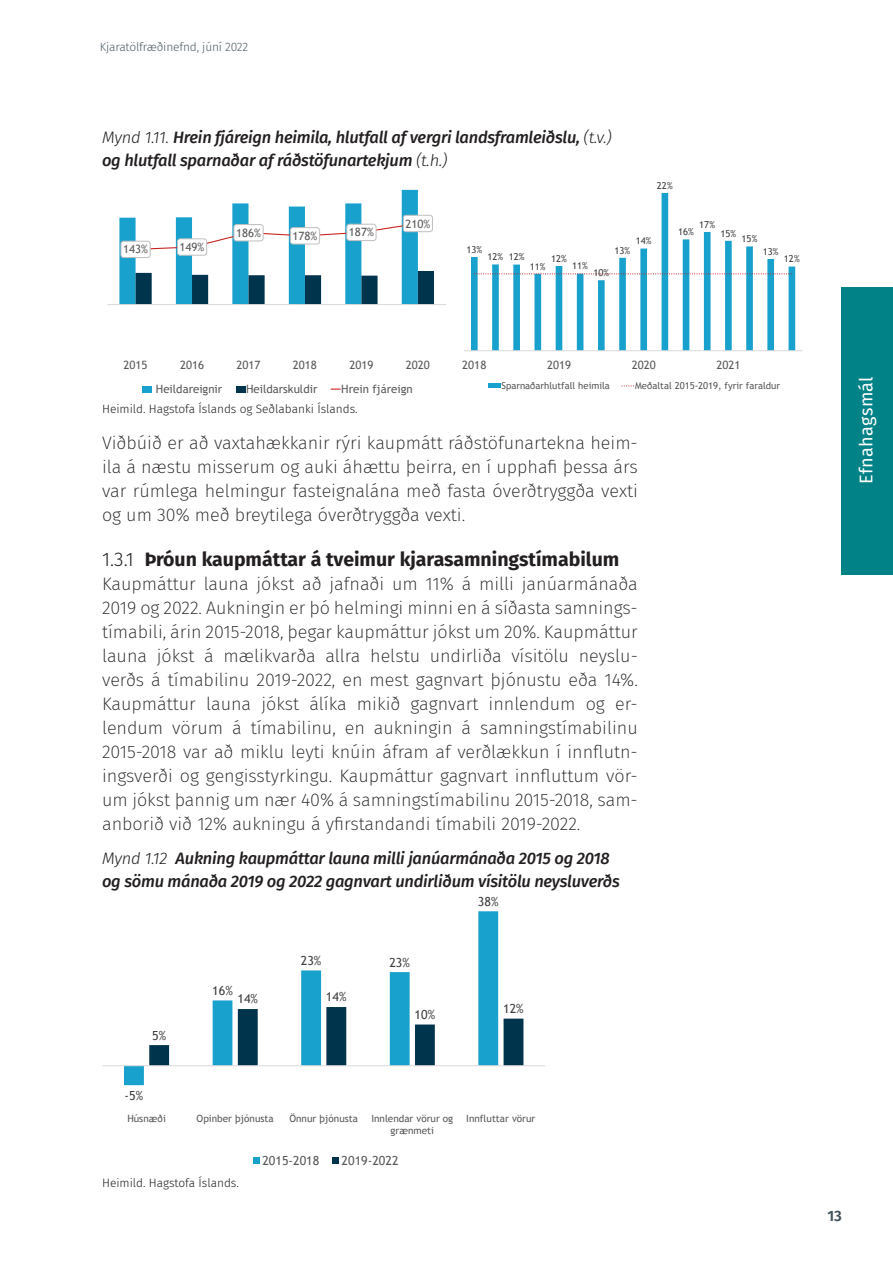
<style>
.page{position:relative;width:893px;height:1263px;background:#fff}
.page>*{position:absolute;margin:0;border:0;box-sizing:border-box;transform-origin:0 0}
._03_millifs_stærri{font:700 19.5px "Fira Sans";color:#231f20}
.t1{font:200 18px/24px "Fira Sans";color:#231f20;text-align:justify}
.Millifs_stærri{font:18px "Fira Sans";letter-spacing:.02em;color:#fff}
.töflutexti{font:italic 500 16.5px/22.5px "Fira Sans";letter-spacing:-.015em;color:#231f20}
.t2{font:600 15px "Fira Sans";color:#425159}
.t3{font:12.45px "Trebuchet MS";letter-spacing:.005em;color:#404040}
.t4{font:12.45px "Trebuchet MS";letter-spacing:-.005em;color:#595959}
.heimild{font:300 12px "Fira Sans";color:#231f20}
.t5{font:300 12px "Fira Sans";letter-spacing:-.015em;color:#4d5d65}
.t6{font:11.4px "Trebuchet MS";color:#595959}
.t7{font:9.9px/11.6px "Trebuchet MS";color:#595959;text-align:center}
.t8{font:9.6px "Trebuchet MS";color:#595959}
.t9{font:9.6px "Trebuchet MS";letter-spacing:.005em;color:#404040}
.s1{font-weight:300}
</style>
<div class="page">
<hr style="left:107px;top:304px;width:339px;height:1px;background:#d9d9d9">
<svg style="left:119px;top:190px;width:315px;height:114px"></svg>
<div style="left:121px;top:241px;width:29px;height:17px;background:#fff;border-radius:3px"></div>
<div style="left:121px;top:241px;width:29px;height:17px;border:1px solid #bfbfbf;border-radius:3px"></div>
<div style="left:177px;top:239px;width:30px;height:16px;background:#fff;border:1px solid #bfbfbf;border-radius:3px"></div>
<div style="left:234px;top:224px;width:29px;height:17px;background:#fff;border:1px solid #bfbfbf;border-radius:3px"></div>
<div style="left:290px;top:227px;width:30px;height:17px;background:#fff;border:1px solid #bfbfbf;border-radius:3px"></div>
<div style="left:347px;top:224px;width:29px;height:17px;background:#fff;border:1px solid #bfbfbf;border-radius:3px"></div>
<div style="left:403px;top:215px;width:30px;height:17px;background:#fff;border:1px solid #bfbfbf;border-radius:3px"></div>
<div style="left:142px;top:386px;width:10px;height:6px;background:#18a1cd"></div>
<div style="left:236px;top:386px;width:9px;height:6px;background:#00344c"></div>
<svg style="left:471px;top:193px;width:324px;height:157px"></svg>
<hr style="left:464px;top:350px;width:338px;height:1px;background:#d9d9d9">
<svg style="left:474px;top:273px;width:318px;height:1px"></svg>
<div style="left:488px;top:383px;width:12px;height:5px;background:#18a1cd"></div>
<svg style="left:124px;top:911px;width:374px;height:174px"></svg>
<svg style="left:149px;top:1007px;width:374px;height:58px"></svg>
<hr style="left:102px;top:1065px;width:443px;height:1px;background:#d9d9d9">
<svg style="left:253px;top:1158px;width:6px;height:6px"></svg>
<div style="left:332px;top:1158px;width:7px;height:6px;background:#00344c"></div>
<div style="left:842px;top:287px;width:51px;height:287px;background:#008286"></div>
<p class="t5" style="left:100px;top:38px;width:150px">Kjaratölfræðinefnd, júní 2022</p>
<p class="töflutexti" style="left:102px;top:125px;width:511px"><span class="s1">Mynd 1.11.</span> Hrein fjáreign heimila, hlutfall af vergri landsframleiðslu, <span class="s1">(t.v.) </span>og hlutfall sparnaðar af ráðstöfunartekjum <span class="s1">(t.h.)</span></p>
<p class="t9" style="left:657px;top:180px;width:17px">22%</p>
<p class="t6" style="left:123px;top:243px;width:26px">143%</p>
<p class="t6" style="left:180px;top:240px;width:26px">149%</p>
<p class="t6" style="left:236px;top:226px;width:26px">186%</p>
<p class="t6" style="left:292px;top:229px;width:26px">178%</p>
<p class="t6" style="left:349px;top:226px;width:26px">187%</p>
<p class="t6" style="left:405px;top:217px;width:26px">210%</p>
<p class="t9" style="left:636px;top:235px;width:17px">14%</p>
<p class="t9" style="left:466px;top:244px;width:17px">13%</p>
<p class="t9" style="left:615px;top:245px;width:17px">13%</p>
<p class="t9" style="left:488px;top:251px;width:38px">12% 12%</p>
<p class="t9" style="left:551px;top:253px;width:17px">12%</p>
<p class="t9" style="left:572px;top:260px;width:17px">11%</p>
<p class="t9" style="left:530px;top:260px;width:17px">11%</p>
<p class="t9" style="left:593px;top:267px;width:17px">10%</p>
<p class="t9" style="left:699px;top:219px;width:17px">17%</p>
<p class="t9" style="left:678px;top:226px;width:17px">16%</p>
<p class="t9" style="left:720px;top:228px;width:17px">15%</p>
<p class="t9" style="left:742px;top:233px;width:17px">15%</p>
<p class="t9" style="left:763px;top:246px;width:17px">13%</p>
<p class="t9" style="left:784px;top:253px;width:17px">12%</p>
<p class="t6" style="left:124px;top:358px;width:26px">2015</p>
<p class="t6" style="left:180px;top:358px;width:26px">2016</p>
<p class="t6" style="left:236px;top:358px;width:26px">2017</p>
<p class="t6" style="left:293px;top:358px;width:26px">2018</p>
<p class="t6" style="left:349px;top:358px;width:26px">2019</p>
<p class="t6" style="left:406px;top:358px;width:26px">2020</p>
<p class="t6" style="left:156px;top:382px;width:68px">Heildareignir</p>
<p class="t6" style="left:246px;top:382px;width:73px">Heildarskuldir</p>
<p class="t6" style="left:341px;top:382px;width:73px">Hrein fjáreign</p>
<p class="t6" style="left:462px;top:358px;width:26px">2018</p>
<p class="t6" style="left:547px;top:358px;width:26px">2019</p>
<p class="t6" style="left:632px;top:358px;width:26px">2020</p>
<p class="t6" style="left:716px;top:358px;width:26px">2021</p>
<p class="t8" style="left:501px;top:380px;width:110px">Sparnaðarhlutfall heimila</p>
<p class="t8" style="left:635px;top:380px;width:146px">Meðaltal 2015-2019, fyrir faraldur</p>
<p class="heimild" style="left:102px;top:400px;width:257px">Heimild. Hagstofa Íslands og Seðlabanki Íslands.</p>
<p class="t1" style="left:102px;top:430px;width:537px">Viðbúið er að vaxtahækkanir rýri kaupmátt ráðstöfunartekna heim&shy;ila á næstu misserum og auki áhættu þeirra, en í upphafi þessa árs var rúmlega helmingur fasteignalána með fasta óverðtryggða vexti og um 30% með breytilega óverðtryggða vexti.</p>
<p class="_03_millifs_stærri" style="left:102px;top:542px;width:519px"><span class="s1">1.3.1</span> Þróun kaupmáttar á tveimur kjarasamningstímabilum</p>
<p class="t1" style="left:102px;top:571px;width:537px">Kaupmáttur launa jókst að jafnaði um 11% á milli janúarmánaða 2019 og 2022. Aukningin er þó helmingi minni en á síðasta samnings&shy;tímabili, árin 2015-2018, þegar kaupmáttur jókst um 20%. Kaupmáttur launa jókst á mælikvarða allra helstu undirliða vísitölu neyslu&shy;verðs á tímabilinu 2019-2022, en mest gagnvart þjónustu eða 14%.<br>Kaupmáttur launa jókst álíka mikið gagnvart innlendum og er&shy;lendum vörum á tímabilinu, en aukningin á samningstímabilinu 2015-2018 var að miklu leyti knúin áfram af verðlækkun í innflutn&shy;ingsverði og gengisstyrkingu. Kaupmáttur gagnvart innfluttum vör&shy;um jókst þannig um nær 40% á samningstímabilinu 2015-2018, sam&shy;anborið við 12% aukningu á yfirstandandi tímabili 2019-2022.</p>
<p class="töflutexti" style="left:102px;top:846px;width:519px"><span class="s1">Mynd 1.12</span> Aukning kaupmáttar launa milli janúarmánaða 2015 og 2018 og sömu mánaða 2019 og 2022 gagnvart undirliðum vísitölu neysluverðs</p>
<p class="t3" style="left:152px;top:1028px;width:16px">5%</p>
<p class="t3" style="left:125px;top:1088px;width:20px">-5%</p>
<p class="t3" style="left:301px;top:953px;width:22px">23%</p>
<p class="t3" style="left:389px;top:955px;width:22px">23%</p>
<p class="t3" style="left:212px;top:983px;width:22px">16%</p>
<p class="t3" style="left:237px;top:992px;width:22px">14%</p>
<p class="t3" style="left:326px;top:990px;width:22px">14%</p>
<p class="t3" style="left:415px;top:1007px;width:22px">10%</p>
<p class="t3" style="left:478px;top:894px;width:22px">38%</p>
<p class="t3" style="left:503px;top:1001px;width:22px">12%</p>
<p class="t7" style="left:127px;top:1113px;width:40px">Húsnæði</p>
<p class="t7" style="left:197px;top:1113px;width:79px">Opinber þjónusta</p>
<p class="t7" style="left:289px;top:1113px;width:70px">Önnur þjónusta</p>
<p class="t7" style="left:371px;top:1113px;width:83px">Innlendar vörur og grænmeti</p>
<p class="t7" style="left:466px;top:1113px;width:71px">Innfluttar vörur</p>
<p class="t4" style="left:262px;top:1153px;width:58px">2015-2018</p>
<p class="t4" style="left:342px;top:1153px;width:58px">2019-2022</p>
<p class="heimild" style="left:102px;top:1174px;width:138px">Heimild. Hagstofa Íslands.</p>
<p class="Millifs_stærri" style="left:853px;top:484px;width:109px;rotate:-90deg">Efnahagsmál</p>
<p class="t2" style="left:828px;top:1203px;width:16px">13</p>
</div>
